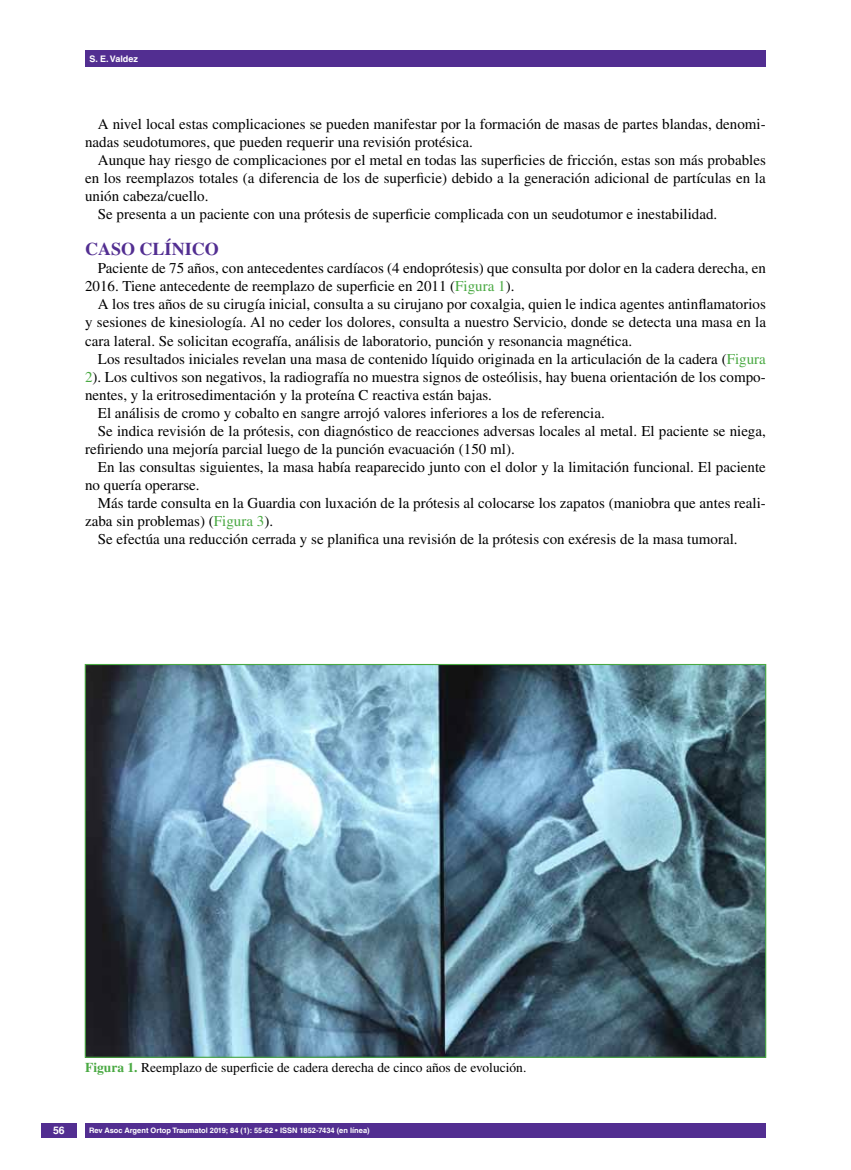
<style>
.page{position:relative;width:851px;height:1170px;background:#fff}
.page>*{position:absolute;margin:0;border:0;box-sizing:border-box;transform-origin:0 0}
.t1{font:700 18px "Times LT Std";color:#522e91}
.t2{font:15px/18px "Times LT Std";color:#000}
.t3{font:13.5px "Times LT Std";color:#000}
.t4{font:700 10.5px "Helvetica LT Std";color:#fff}
.t5{font:700 9px "Helvetica LT Std";color:#fff}
.t6{font:700 7.5px "Helvetica LT Std";color:#fff}
.s1{color:#49a942}
.s2{font-weight:700;color:#49a942}
</style>
<div class="page">
<div style="left:41px;top:1123px;width:36px;height:14px;background:#522e91"></div>
<div style="left:85px;top:50px;width:680px;height:17px;background:#522e91"></div>
<div style="left:85px;top:1123px;width:680px;height:14px;background:#522e91"></div>
<img style="left:87px;top:666px;width:677px;height:389px">
<p class="t5" style="left:89px;top:53px;width:50px">S. E. Valdez</p>
<p class="t2" style="left:85px;top:115px;width:682px;text-indent:13px">A nivel local estas complicaciones se pueden manifestar por la formación de masas de partes blandas, denomi&shy;nadas seudotumores, que pueden requerir una revisión protésica.</p>
<p class="t2" style="left:98px;top:151px;width:669px">Aunque hay riesgo de complicaciones por el metal en todas las superficies de fricción, estas son más probables</p>
<p class="t2" style="left:85px;top:169px;width:682px">en los reemplazos totales (a diferencia de los de superficie) debido a la generación adicional de partículas en la</p>
<p class="t2" style="left:85px;top:187px;width:125px">unión cabeza/cuello.</p>
<p class="t2" style="left:98px;top:205px;width:621px">Se presenta a un paciente con una prótesis de superficie complicada con un seudotumor e inestabilidad.</p>
<p class="t1" style="left:85px;top:238px;width:135px">CASO CLÍNICO</p>
<p class="t2" style="left:85px;top:259px;width:682px;text-indent:13px">Paciente de 75 años, con antecedentes cardíacos (4 endoprótesis) que consulta por dolor en la cadera derecha, en<br>2016. Tiene antecedente de reemplazo de superficie en 2011 (<span class="s1">Figura 1</span>).</p>
<p class="t2" style="left:85px;top:295px;width:682px;text-align:justify;text-indent:13px">A los tres años de su cirugía inicial, consulta a su cirujano por coxalgia, quien le indica agentes antinflamatorios y sesiones de kinesiología. Al no ceder los dolores, consulta a nuestro Servicio, donde se detecta una masa en la cara lateral. Se solicitan ecografía, análisis de laboratorio, punción y resonancia magnética.</p>
<p class="t2" style="left:98px;top:349px;width:669px">Los resultados iniciales revelan una masa de contenido líquido originada en la articulación de la cadera (<span class="s1">Figura</span></p>
<p class="t2" style="left:85px;top:367px;width:682px"><span class="s1">2</span>). Los cultivos son negativos, la radiografía no muestra signos de osteólisis, hay buena orientación de los compo-</p>
<p class="t2" style="left:85px;top:385px;width:408px">nentes, y la eritrosedimentación y la proteína C reactiva están bajas.</p>
<p class="t2" style="left:98px;top:403px;width:508px">El análisis de cromo y cobalto en sangre arrojó valores inferiores a los de referencia.</p>
<p class="t2" style="left:98px;top:421px;width:669px">Se indica revisión de la prótesis, con diagnóstico de reacciones adversas locales al metal. El paciente se niega,</p>
<p class="t2" style="left:85px;top:439px;width:431px">refiriendo una mejoría parcial luego de la punción evacuación (150 ml).</p>
<p class="t2" style="left:98px;top:457px;width:669px">En las consultas siguientes, la masa había reaparecido junto con el dolor y la limitación funcional. El paciente</p>
<p class="t2" style="left:85px;top:475px;width:116px">no quería operarse.</p>
<p class="t2" style="left:98px;top:493px;width:669px">Más tarde consulta en la Guardia con luxación de la prótesis al colocarse los zapatos (maniobra que antes reali-</p>
<p class="t2" style="left:85px;top:511px;width:189px">zaba sin problemas) (<span class="s1">Figura 3</span>).</p>
<p class="t2" style="left:98px;top:529px;width:641px">Se efectúa una reducción cerrada y se planifica una revisión de la prótesis con exéresis de la masa tumoral.</p>
<p class="t4" style="left:53px;top:1124px;width:13px">56</p>
<p class="t3" style="left:85px;top:1060px;width:443px"><span class="s2">FIGURA 1.</span> Reemplazo de superficie de cadera derecha de cinco años de evolución.</p>
<p class="t6" style="left:89px;top:1125px;width:282px">Rev Asoc Argent Ortop Traumatol 2019; 84 (1): 55-62 • ISSN 1852-7434 (en línea)</p>
</div>
